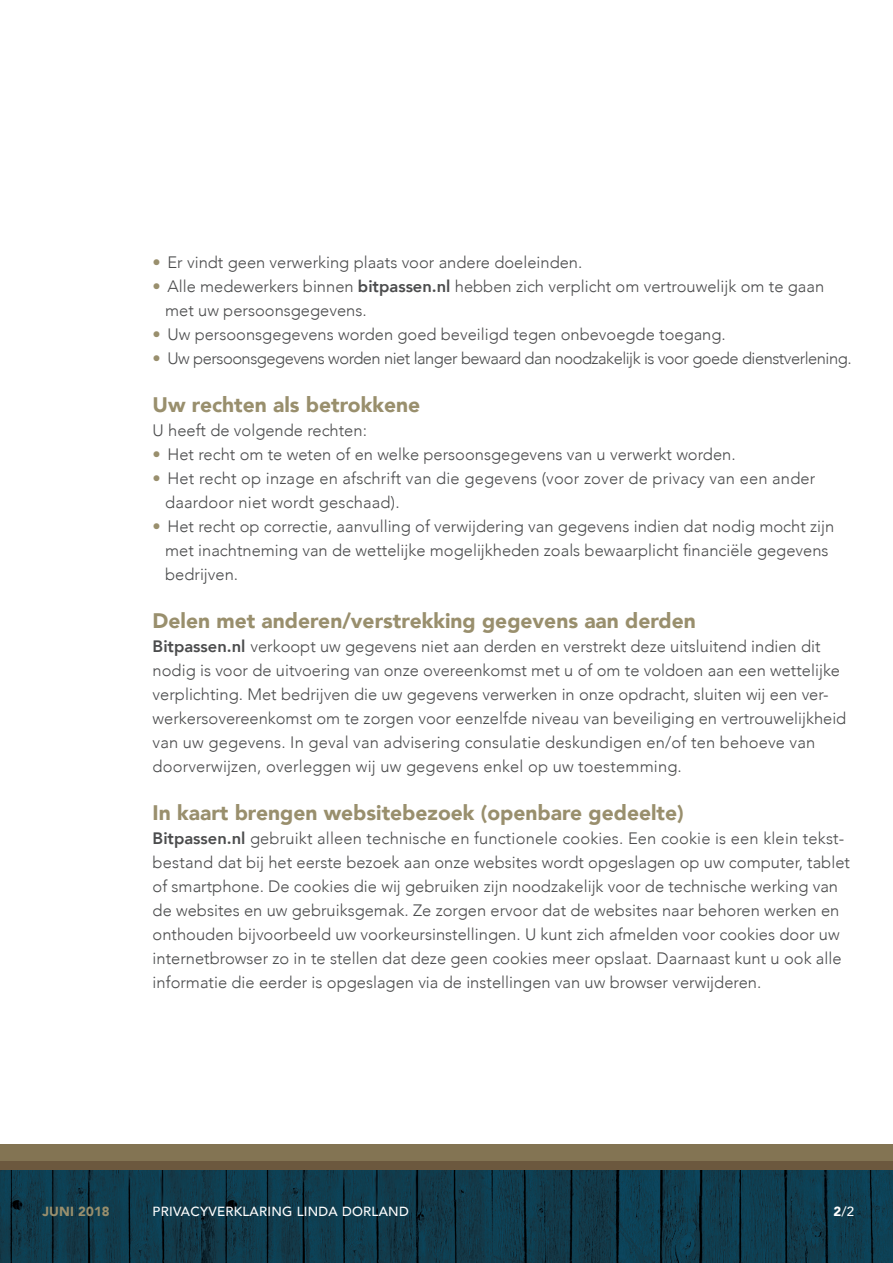
<style>
.page{position:relative;width:893px;height:1263px;background:#fff}
.page>*{position:absolute;margin:0;border:0;box-sizing:border-box;transform-origin:0 0}
.t1{font:900 21px "Avenir";color:#998f6d}
.t2{font:300 16.5px/24px "Avenir";color:#4b4c4d}
.t3{font:300 16.5px "Avenir";letter-spacing:-.03em;color:#4b4c4d}
.t4{font:500 13.2px "Avenir";letter-spacing:.02em;color:#fff}
.t5{font:900 13.2px "Avenir";letter-spacing:.01em;color:#998f6d}
.s1{color:#998f6d}
.s2{font-weight:800}
.s3{font-weight:900}
</style>
<div class="page">
<img style="left:0;top:1170px;width:893px;height:93px">
<div style="left:0;top:1144px;width:893px;height:17px;background:#837453"></div>
<div style="left:0;top:1161px;width:893px;height:9px;background:#6c583e"></div>
<p class="t2" style="left:153px;top:250px;width:431px"><span class="s1">•</span> Er vindt geen verwerking plaats voor andere doeleinden.</p>
<p class="t2" style="left:165px;top:274px;width:660px;text-indent:-13px"><span class="s1">•</span> Alle medewerkers binnen <span class="s2">bitpassen.nl</span> hebben zich verplicht om vertrouwelijk om te gaan met uw persoonsgegevens.</p>
<p class="t2" style="left:153px;top:322px;width:575px"><span class="s1">•</span> Uw persoonsgegevens worden goed beveiligd tegen onbevoegde toegang.</p>
<p class="t3" style="left:153px;top:348px;width:700px"><span class="s1">•</span> Uw persoonsgegevens worden niet langer bewaard dan noodzakelijk is voor goede dienstverlening.</p>
<p class="t1" style="left:153px;top:386px;width:269px">Uw rechten als betrokkene</p>
<p class="t2" style="left:153px;top:418px;width:216px">U heeft de volgende rechten:</p>
<p class="t2" style="left:153px;top:442px;width:585px"><span class="s1">•</span> Het recht om te weten of en welke persoonsgegevens van u verwerkt worden.</p>
<p class="t2" style="left:165px;top:466px;width:652px;text-indent:-13px"><span class="s1">•</span> Het recht op inzage en afschrift van die gegevens (voor zover de privacy van een ander daardoor niet wordt geschaad).</p>
<p class="t2" style="left:165px;top:514px;width:671px;text-indent:-13px"><span class="s1">•</span> Het recht op correctie, aanvulling of verwijdering van gegevens indien dat nodig mocht zijn met inachtneming van de wettelijke mogelijkheden zoals bewaarplicht financiële gegevens bedrijven.</p>
<p class="t1" style="left:153px;top:602px;width:545px">Delen met anderen/verstrekking gegevens aan derden</p>
<p class="t2" style="left:153px;top:634px;width:695px"><span class="s2">Bitpassen.nl</span> verkoopt uw gegevens niet aan derden en verstrekt deze uitsluitend indien dit nodig is voor de uitvoering van onze overeenkomst met u of om te voldoen aan een wettelijke verplichting. Met bedrijven die uw gegevens verwerken in onze opdracht, sluiten wij een ver&shy;werkersovereenkomst om te zorgen voor eenzelfde niveau van beveiliging en vertrouwelijkheid van uw gegevens. In geval van advisering consulatie deskundigen en/of ten behoeve van doorverwijzen, overleggen wij uw gegevens enkel op uw toestemming.</p>
<p class="t1" style="left:153px;top:794px;width:533px">In kaart brengen websitebezoek (openbare gedeelte)</p>
<p class="t2" style="left:153px;top:826px;width:699px"><span class="s2">Bitpassen.nl</span> gebruikt alleen technische en functionele cookies. Een cookie is een klein tekst&shy;bestand dat bij het eerste bezoek aan onze websites wordt opgeslagen op uw computer, tablet of smartphone. De cookies die wij gebruiken zijn noodzakelijk voor de technische werking van de websites en uw gebruiksgemak. Ze zorgen ervoor dat de websites naar behoren werken en onthouden bijvoorbeeld uw voorkeursinstellingen. U kunt zich afmelden voor cookies door uw internetbrowser zo in te stellen dat deze geen cookies meer opslaat. Daarnaast kunt u ook alle informatie die eerder is opgeslagen via de instellingen van uw browser verwijderen.</p>
<p class="t5" style="left:43px;top:1200px;width:69px">JUNI 2018</p>
<p class="t4" style="left:153px;top:1200px;width:258px">PRIVACYVERKLARING LINDA DORLAND</p>
<p class="t4" style="left:833px;top:1200px;width:22px"><span class="s3">2</span>/2</p>
</div>
